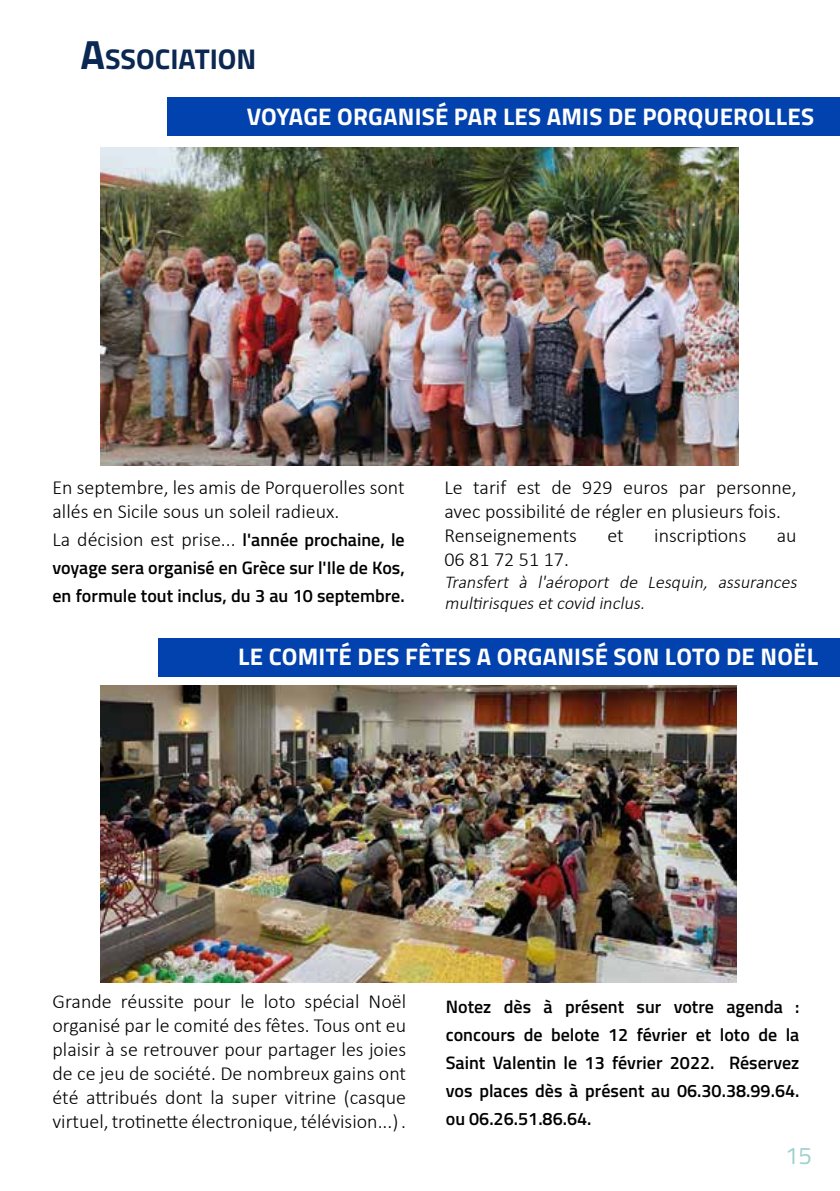
<style>
.page{position:relative;width:840px;height:1191px;background:#fff}
.page>*{position:absolute;margin:0;border:0;box-sizing:border-box;transform-origin:0 0}
.t1{font:700 28.6px "Titillium Web";color:#0b2852}
.t2{font:700 24px "Titillium Web";letter-spacing:.01em;color:#fff}
.t3{font:24px "Titillium Web";color:#9ed0cd}
.t4{font:300 20px/24px "Calibri";color:#000}
.t5{font:600 18px/28px "Titillium Web";color:#000}
.t6{font:italic 300 18px/21.6px "Calibri";color:#000}
.s1{font-size:40.8px}
.s2{font-family:"Titillium Web";font-weight:600;font-size:18px}
</style>
<div class="page">
<div style="left:167px;top:98px;width:672px;height:38px;background:#0242ae"></div>
<img style="left:101px;top:147px;width:637px;height:318px">
<div style="left:159px;top:638px;width:680px;height:38px;background:#0242ae"></div>
<img style="left:101px;top:685px;width:635px;height:297px">
<h1 class="t1" style="left:80px;top:37px;width:177px"><span class="s1">A</span>SSOCIATION</h1>
<p class="t2" style="left:247px;top:98px;width:568px">VOYAGE ORGANISÉ PAR LES AMIS DE PORQUEROLLES</p>
<p class="t4" style="left:52px;top:475px;width:353px">En septembre, les amis de Porquerolles sont allés en Sicile sous un soleil radieux.</p>
<p class="t4" style="left:52px;top:527px;width:353px">La décision est prise... <span class="s2">l'année prochaine, le</span></p>
<p class="t5" style="left:52px;top:553px;width:353px">voyage sera organisé en Grèce sur l'Ile de Kos, en formule tout inclus, du 3 au 10 septembre.</p>
<p class="t4" style="left:444px;top:475px;width:353px">Le tarif est de 929 euros par personne, avec possibilité de régler en plusieurs fois.<br>Renseignements</p>
<p class="t4" style="left:607px;top:523px;width:18px">et</p>
<p class="t4" style="left:654px;top:523px;width:94px">inscriptions</p>
<p class="t4" style="left:776px;top:523px;width:21px">au</p>
<p class="t4" style="left:444px;top:547px;width:126px">06 81 72 51 17.</p>
<p class="t6" style="left:444px;top:571px;width:357px">Transfert à l'aéroport de Lesquin, assurances multirisquesetcovid inclus.</p>
<p class="t2" style="left:238px;top:639px;width:581px">LE COMITÉ DES FÊTES A ORGANISÉ SON LOTO DE NOËL</p>
<p class="t4" style="left:52px;top:989px;width:355px;text-align:justify">Grande réussite pour le loto spécial Noël organisé par le comité des fêtes. Tous ont eu plaisir à se retrouver pour partager les joies de ce jeu de société. De nombreux gains ont été attribués dont la super vitrine (casque virtuel, trotinette électronique, télévision...) .</p>
<p class="t5" style="left:445px;top:992px;width:355px;text-align:justify">Notez dès à présent sur votre agenda : concours de belote 12 février et loto de la Saint Valentin le 13 février 2022. Réservez vos places dès à présent au 06.30.38.99.64. ou 06.26.51.86.64.</p>
<p class="t3" style="left:784px;top:1138px;width:28px">15</p>
</div>
